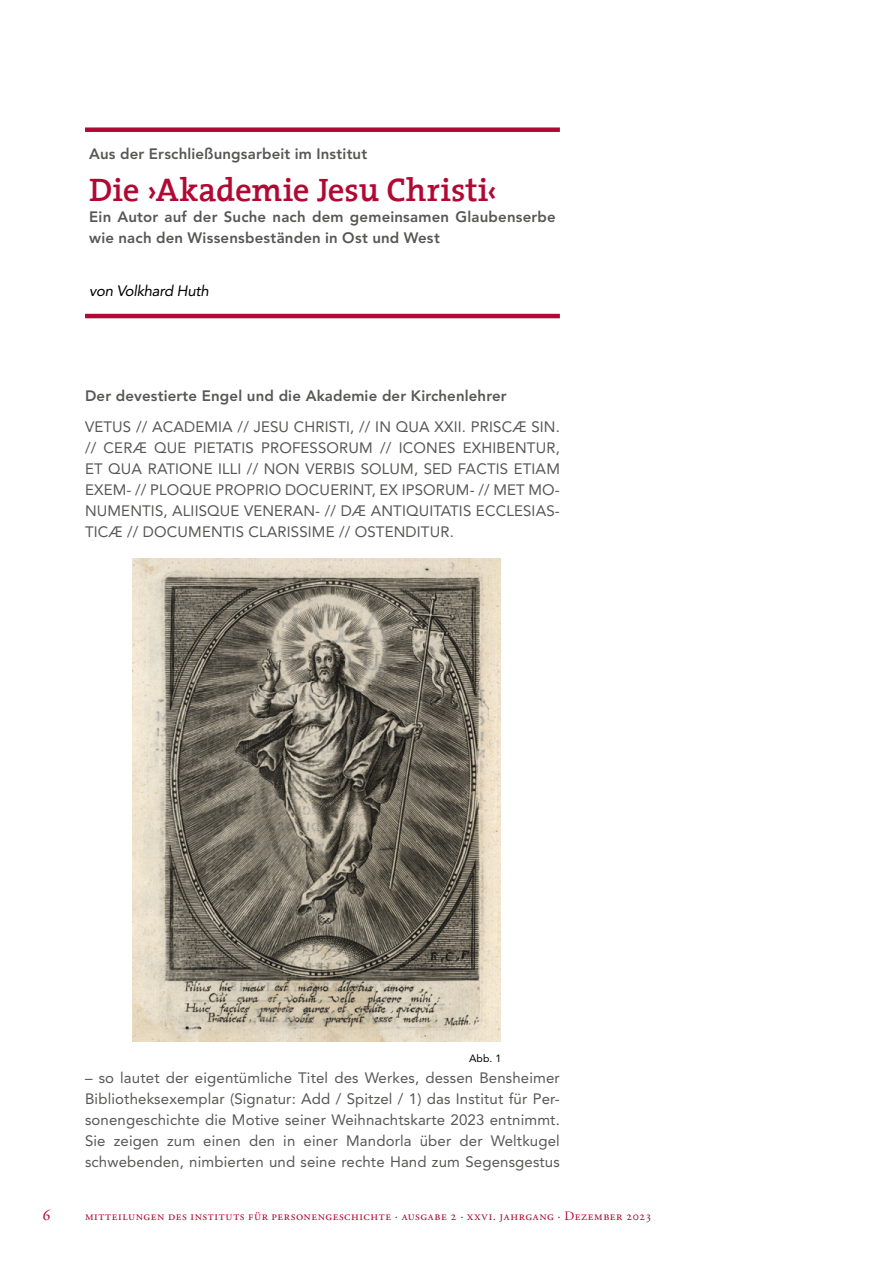
<style>
.page{position:relative;width:893px;height:1263px;background:#fff}
.page>*{position:absolute;margin:0;border:0;box-sizing:border-box;transform-origin:0 0}
.t1{font:600 33px "The Serif";color:#b10933}
.t2{font:16.5px "Adobe Garamond Pro";color:#b10933}
.t3{font:15px/21px "Avenir LT Std";letter-spacing:.01em;color:#575756;text-align:justify}
.t4{font:800 15px/21px "Avenir LT Std";letter-spacing:.01em;color:#575756}
.t5{font:italic 15px "Avenir LT Std";letter-spacing:-.02em;color:#000}
.t6{font:12.75px "Adobe Garamond Pro";letter-spacing:.045em;color:#b10933}
.t7{font:10.5px "Avenir LT Std";color:#000}
</style>
<div class="page">
<div style="left:85px;top:127px;width:475px;height:5px;background:#b10933"></div>
<hr style="left:85px;top:314px;width:475px;height:4px;background:#b10933">
<img style="left:132px;top:558px;width:369px;height:483px">
<p class="t4" style="left:89px;top:143px;width:279px">Aus der Erschließungsarbeit im Institut</p>
<h1 class="t1" style="left:89px;top:162px;width:410px">Die ›Akademie Jesu Christi‹</h1>
<p class="t4" style="left:89px;top:206px;width:468px">Ein Autor auf der Suche nach dem gemeinsamen Glaubenserbe wie nach den Wissensbeständen in Ost und West</p>
<p class="t5" style="left:89px;top:282px;width:121px">von Volkhard Huth</p>
<p class="t4" style="left:85px;top:385px;width:423px">Der devestierte Engel und die Akademie der Kirchenlehrer</p>
<p class="t3" style="left:85px;top:416px;width:476px">VETUS // ACADEMIA // JESU CHRISTI, // IN QUA XXII. PRISCÆ SIN. // CERÆ QUE PIETATIS PROFESSORUM // ICONES EXHIBENTUR, ET QUA RATIONE ILLI // NON VERBIS SOLUM, SED FACTIS ETIAM EXEM- // PLOQUE PROPRIO DOCUERINT, EX IPSORUM- // MET MO-NUMENTIS, ALIISQUE VENERAN- // DÆ ANTIQUITATIS ECCLESIAS-TICÆ // DOCUMENTIS CLARISSIME // OSTENDITUR.</p>
<p class="t7" style="left:469px;top:1052px;width:34px">Abb. 1</p>
<p class="t3" style="left:85px;top:1067px;width:476px">– so lautet der eigentümliche Titel des Werkes, dessen Bensheimer Bibliotheksexemplar (Signatur: Add / Spitzel / 1) das Institut für Per&shy;sonengeschichte die Motive seiner Weihnachtskarte 2023 entnimmt.<br>Sie zeigen zum einen den in einer Mandorla über der Weltkugel schwebenden, nimbierten und seine rechte Hand zum Segensgestus</p>
<p class="t2" style="left:43px;top:1204px;width:10px">6</p>
<p class="t6" style="left:85px;top:1208px;width:568px">mitteilungen des instituts für personengeschichte · ausgabe 2 · xxvi. jahrgang · Dezember 2023</p>
</div>
